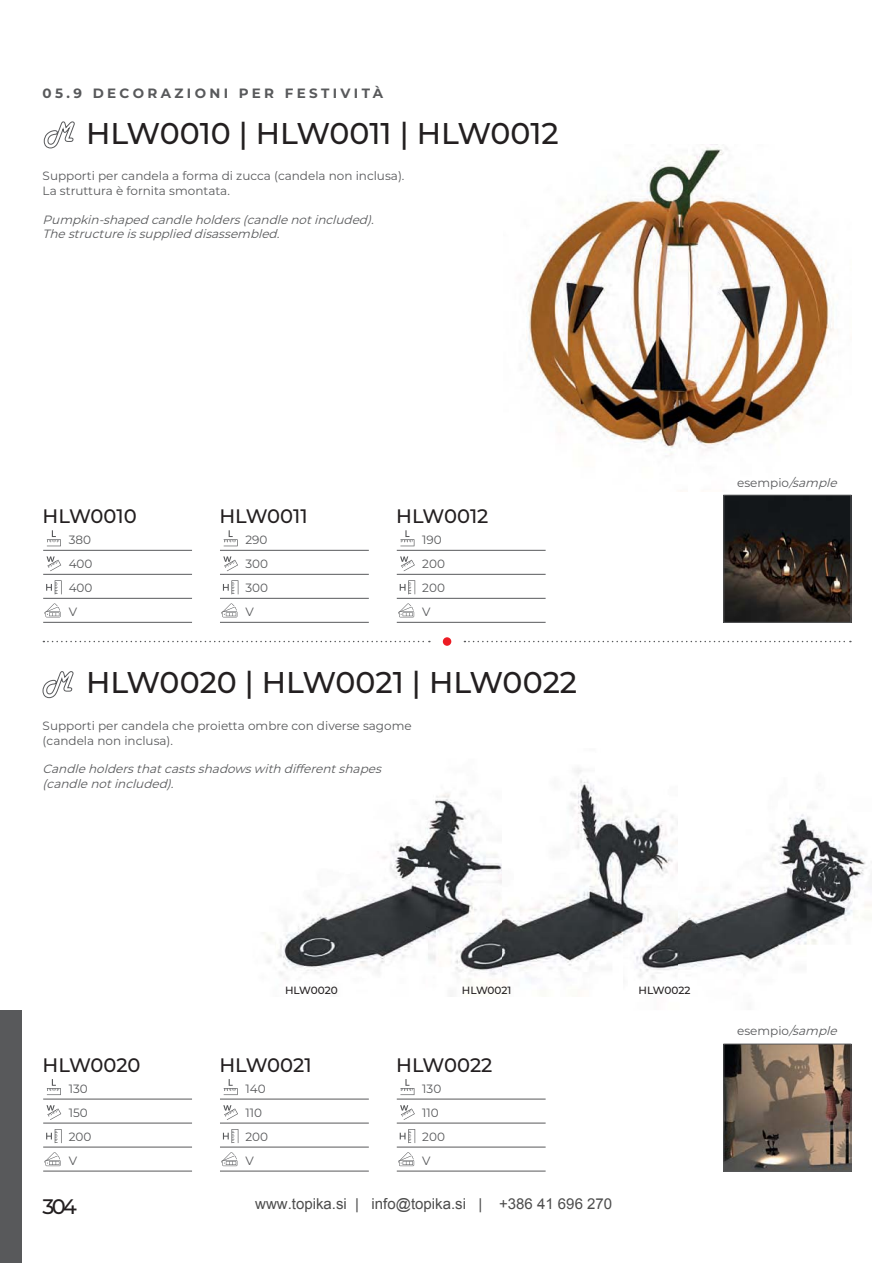
<style>
.page{position:relative;width:893px;height:1263px;background:#fff}
.page>*{position:absolute;margin:0;border:0;box-sizing:border-box;transform-origin:0 0}
.t1{font:500 30px "Montserrat";color:#231f20}
.t2{font:500 21px "Montserrat";color:#231f20}
.t3{font:500 19.5px "Montserrat";color:#231f20}
.t4{font:15px "Arial";color:#4d4d4d}
.t5{font:700 13.5px "Montserrat";letter-spacing:.25em;color:#58595b}
.t6{font:12px/24px "Montserrat";color:#58595b}
.t7{font:italic 12px/14.4px "Montserrat";color:#58595b}
.t8{font:500 10.5px "Montserrat";color:#231f20}
.s1{font-style:italic}
</style>
<div class="page">
<div style="left:0;top:1010px;width:21px;height:253px;background:#58595b"></div>
<img style="left:526px;top:144px;width:312px;height:312px">
<img style="left:266px;top:818px;width:162px;height:157px">
<img style="left:501px;top:768px;width:122px;height:212px">
<img style="left:428px;top:793px;width:73px;height:204px">
<img style="left:677px;top:814px;width:195px;height:154px">
<img style="left:623px;top:814px;width:54px;height:165px">
<svg style="left:43px;top:121px;width:32px;height:28px"></svg>
<div style="left:443px;top:637px;width:8px;height:9px;background:#ed1c24;border-radius:50%"></div>
<svg style="left:43px;top:641px;width:387px;height:1px"></svg>
<svg style="left:464px;top:641px;width:387px;height:1px"></svg>
<svg style="left:42px;top:671px;width:32px;height:27px"></svg>
<hr style="left:220px;top:550px;width:149px;height:1px;background:#58595b">
<hr style="left:220px;top:574px;width:149px;height:1px;background:#58595b">
<hr style="left:220px;top:598px;width:149px;height:1px;background:#58595b">
<hr style="left:220px;top:622px;width:149px;height:1px;background:#58595b">
<hr style="left:397px;top:550px;width:149px;height:1px;background:#58595b">
<hr style="left:397px;top:574px;width:149px;height:1px;background:#58595b">
<hr style="left:397px;top:598px;width:149px;height:1px;background:#58595b">
<hr style="left:397px;top:622px;width:149px;height:1px;background:#58595b">
<svg style="left:221px;top:603px;width:16px;height:14px"></svg>
<svg style="left:398px;top:603px;width:16px;height:14px"></svg>
<svg style="left:224px;top:530px;width:14px;height:16px"></svg>
<svg style="left:400px;top:530px;width:14px;height:16px"></svg>
<svg style="left:223px;top:580px;width:15px;height:14px"></svg>
<svg style="left:400px;top:580px;width:15px;height:14px"></svg>
<svg style="left:223px;top:556px;width:15px;height:15px"></svg>
<svg style="left:400px;top:556px;width:15px;height:15px"></svg>
<hr style="left:43px;top:550px;width:149px;height:1px;background:#58595b">
<hr style="left:43px;top:574px;width:149px;height:1px;background:#58595b">
<hr style="left:43px;top:598px;width:149px;height:1px;background:#58595b">
<hr style="left:43px;top:622px;width:149px;height:1px;background:#58595b">
<svg style="left:44px;top:603px;width:17px;height:14px"></svg>
<svg style="left:47px;top:530px;width:14px;height:16px"></svg>
<svg style="left:46px;top:580px;width:16px;height:14px"></svg>
<svg style="left:46px;top:556px;width:15px;height:15px"></svg>
<img style="left:725px;top:1046px;width:124px;height:123px">
<div style="left:723px;top:1044px;width:128px;height:127px;border:1px solid #58595b"></div>
<img style="left:725px;top:497px;width:124px;height:124px">
<div style="left:723px;top:495px;width:128px;height:128px;border:1px solid #58595b"></div>
<hr style="left:220px;top:1099px;width:149px;height:1px;background:#58595b">
<hr style="left:220px;top:1123px;width:149px;height:1px;background:#58595b">
<hr style="left:220px;top:1147px;width:149px;height:1px;background:#58595b">
<hr style="left:220px;top:1171px;width:149px;height:1px;background:#58595b">
<hr style="left:397px;top:1099px;width:149px;height:1px;background:#58595b">
<hr style="left:397px;top:1123px;width:149px;height:1px;background:#58595b">
<hr style="left:397px;top:1147px;width:149px;height:1px;background:#58595b">
<hr style="left:397px;top:1171px;width:149px;height:1px;background:#58595b">
<svg style="left:221px;top:1152px;width:16px;height:14px"></svg>
<svg style="left:398px;top:1152px;width:16px;height:14px"></svg>
<svg style="left:224px;top:1079px;width:14px;height:16px"></svg>
<svg style="left:400px;top:1079px;width:14px;height:16px"></svg>
<svg style="left:223px;top:1129px;width:15px;height:14px"></svg>
<svg style="left:400px;top:1129px;width:15px;height:14px"></svg>
<svg style="left:223px;top:1105px;width:15px;height:15px"></svg>
<svg style="left:400px;top:1105px;width:15px;height:15px"></svg>
<hr style="left:43px;top:1099px;width:149px;height:1px;background:#58595b">
<hr style="left:43px;top:1123px;width:149px;height:1px;background:#58595b">
<hr style="left:43px;top:1147px;width:149px;height:1px;background:#58595b">
<hr style="left:43px;top:1171px;width:149px;height:1px;background:#58595b">
<svg style="left:44px;top:1152px;width:17px;height:14px"></svg>
<svg style="left:47px;top:1079px;width:14px;height:16px"></svg>
<svg style="left:46px;top:1129px;width:16px;height:14px"></svg>
<svg style="left:46px;top:1105px;width:15px;height:15px"></svg>
<p class="t5" style="left:43px;top:88px;width:342px">05.9 DECORAZIONI PER FESTIVITÀ</p>
<h1 class="t1" style="left:86px;top:120px;width:474px">HLW0010 | HLW0011 | HLW0012</h1>
<p class="t6" style="left:43px;top:170px;width:363px;line-height:14.4px">Supporti per candela a forma di zucca (candela non inclusa).<br>La struttura è fornita smontata.</p>
<p class="t7" style="left:43px;top:213px;width:335px">Pumpkin-shaped candle holders (candle notincluded).<br>The structure is supplied disassembled.</p>
<h3 class="t3" style="left:43px;top:508px;width:96px">HLW0010</h3>
<h3 class="t3" style="left:219px;top:508px;width:90px">HLW0011</h3>
<h3 class="t3" style="left:396px;top:508px;width:94px">HLW0012</h3>
<p class="t6" style="left:245px;top:528px;width:24px;text-align:justify">290<br>300<br>300<br>V</p>
<p class="t6" style="left:422px;top:528px;width:24px">190<br>200<br>200<br>V</p>
<p class="t6" style="left:69px;top:528px;width:25px">380<br>400<br>400<br>V</p>
<h1 class="t1" style="left:86px;top:670px;width:492px">HLW0020 | HLW0021 | HLW0022</h1>
<p class="t6" style="left:43px;top:719px;width:370px;line-height:14.4px">Supporti per candela che proietta ombre con diverse sagome (candela non inclusa).</p>
<p class="t7" style="left:43px;top:763px;width:343px">Candle holders thatcasts shadows with differentshapes (candle notincluded).</p>
<p class="t6" style="left:737px;top:471px;width:104px">esempio<span class="s1">/sample</span></p>
<p class="t8" style="left:285px;top:986px;width:54px">HLW0020</p>
<p class="t8" style="left:462px;top:986px;width:51px">HLW0021</p>
<p class="t8" style="left:639px;top:986px;width:53px">HLW0022</p>
<h3 class="t3" style="left:43px;top:1057px;width:99px">HLW0020</h3>
<h3 class="t3" style="left:219px;top:1057px;width:94px">HLW0021</h3>
<h3 class="t3" style="left:396px;top:1057px;width:98px">HLW0022</h3>
<p class="t6" style="left:245px;top:1077px;width:24px">140<br>110<br>200<br>V</p>
<p class="t6" style="left:422px;top:1077px;width:24px">130<br>110<br>200<br>V</p>
<p class="t6" style="left:69px;top:1077px;width:24px">130<br>150<br>200<br>V</p>
<h2 class="t2" style="left:43px;top:1198px;width:36px">304</h2>
<p class="t4" style="left:255px;top:1198px;width:358px">www.topika.si | info@topika.si | +386 41 696 270</p>
<p class="t6" style="left:737px;top:1019px;width:104px">esempio<span class="s1">/sample</span></p>
</div>
